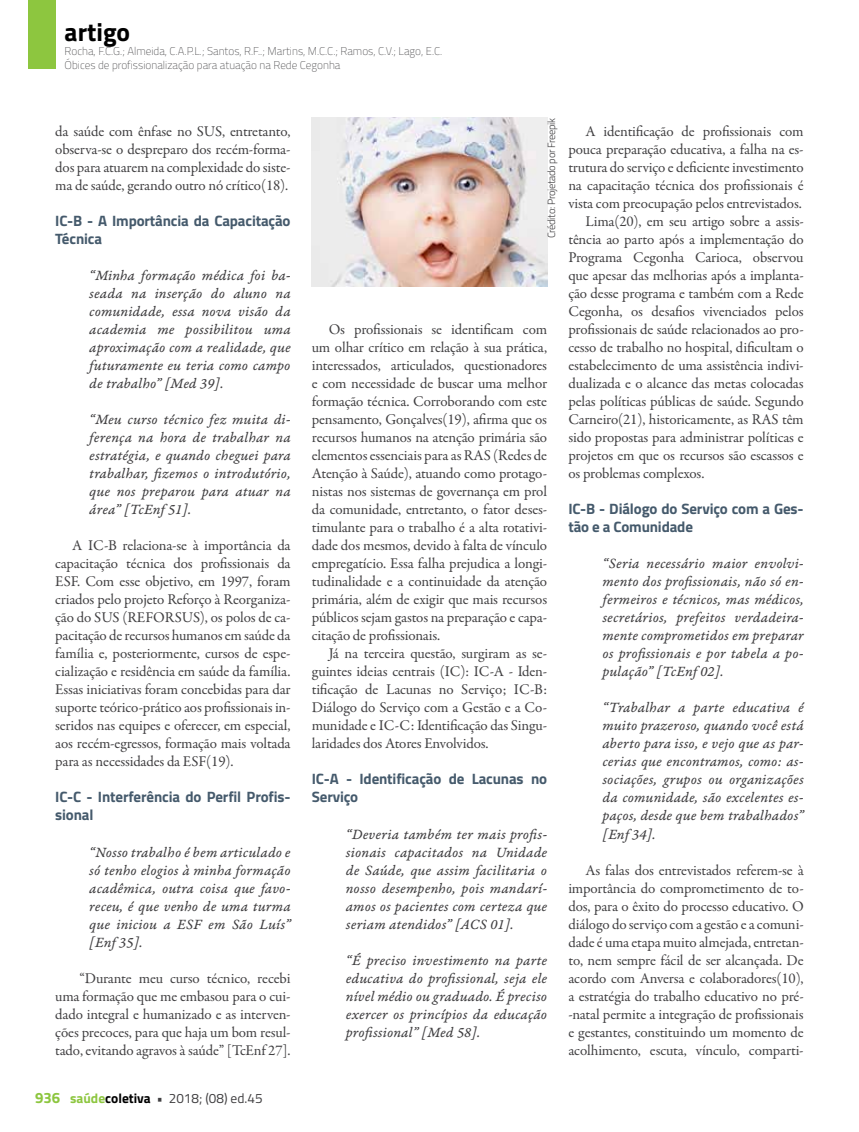
<style>
.page{position:relative;width:859px;height:1132px;background:#fff}
.page>*{position:absolute;margin:0;border:0;box-sizing:border-box;transform-origin:0 0}
.t1{font:700 25.5px "Titillium";color:#000}
.t2{font:15px/18px "Garamond Premr Pro";letter-spacing:-.01em;color:#414042;text-align:justify}
.t3{font:15px/18px "Garamond Premr Pro It Capt";letter-spacing:.01em;color:#414042;text-align:justify}
.t4{font:700 15px/18px "Titillium";letter-spacing:-.01em;color:#455a6c}
.t5{font:13.5px "Titillium";color:#414042}
.t6{font:100 11.25px/13.5px "Titillium";color:#414042}
.t7{font:300 10.5px "Titillium";letter-spacing:-.03em;color:#414042}
.s1{font-weight:700;font-size:15px;color:#8dc63f}
.s2{font-weight:700;color:#8dc63f}
.s3{font-weight:700;color:#000}
.s4{font-weight:700}
</style>
<div class="page">
<div style="left:28px;top:0;width:27px;height:69px;background:#8dc63f"></div>
<img style="left:312px;top:118px;width:235px;height:168px">
<h1 class="t1" style="left:65px;top:12px;width:67px">artigo</h1>
<p class="t6" style="left:65px;top:44px;width:379px">Rocha, F.C.G.; Almeida, C.A.P.L.; Santos, R.F..; Martins, M.C.C.; Ramos, C.V.; Lago, E.C.<br>Óbices de profissionalização para atuação na Rede Cegonha</p>
<p class="t2" style="left:55px;top:122px;width:237px">da saúde com ênfase no SUS, entretanto, observa-se o despreparo dos recém-forma&shy;dos para atuarem na complexidade do siste&shy;ma de saúde, gerando outro nó crítico(18).</p>
<p class="t4" style="left:55px;top:211px;width:237px">IC-B - A Importância da Capacitação<br>Técnica</p>
<p class="t3" style="left:89px;top:267px;width:203px">“Minha formação médica foi ba&shy;seada na inserção do aluno na comunidade, essa nova visão da academia me possibilitou uma aproximação com a realidade, que futuramente eu teria como campo de trabalho” [Med 39].</p>
<p class="t3" style="left:89px;top:411px;width:203px">“Meu curso técnico fez muita di&shy;ferença na hora de trabalhar na estratégia, e quando cheguei para trabalhar, fizemos o introdutório, que nos preparou para atuar na área” [TcEnf 51].</p>
<p class="t2" style="left:55px;top:536px;width:237px;text-indent:17px">A IC-B relaciona-se à importância da capacitação técnica dos profissionais da ESF. Com esse objetivo, em 1997, foram criados pelo projeto Reforço à Reorganiza&shy;ção do SUS (REFORSUS), os polos de ca&shy;pacitação de recursos humanos em saúde da família e, posteriormente, cursos de espe&shy;cialização e residência em saúde da família.<br>Essas iniciativas foram concebidas para dar suporte teórico-prático aos profissionais in&shy;seridos nas equipes e oferecer, em especial, aos recém-egressos, formação mais voltada para as necessidades da ESF(19).</p>
<p class="t4" style="left:55px;top:787px;width:237px">IC-C - Interferência do Perfil Profis&shy;sional</p>
<p class="t3" style="left:89px;top:843px;width:203px">“Nosso trabalho é bem articulado e só tenho elogios à minha formação acadêmica, outra coisa que favo&shy;receu, é que venho de uma turma que iniciou a ESF em São Luís” [Enf 35].</p>
<p class="t2" style="left:55px;top:968px;width:237px;text-indent:24px">“Durante meu curso técnico, recebi uma formação que me embasou para o cui&shy;dado integral e humanizado e as interven&shy;ções precoces, para que haja um bom resul&shy;tado, evitando agravos à saúde” [TcEnf 27].</p>
<p class="t5" style="left:35px;top:1087px;width:229px"><span class="s1">936</span> <span class="s2">saúde</span><span class="s3">coletiva</span> <span class="s4">•</span> 2018; (08) ed.45</p>
<p class="t7" style="left:544px;top:238px;width:122px;rotate:-90deg">Crédito: Projetado por Freepik</p>
<p class="t2" style="left:312px;top:320px;width:237px;text-indent:17px">Os profissionais se identificam com um olhar crítico em relação à sua prática, interessados, articulados, questionadores e com necessidade de buscar uma melhor formação técnica. Corroborando com este pensamento, Gonçalves(19), afirma que os recursos humanos na atenção primária são elementos essenciais para as RAS (Redes de Atenção à Saúde), atuando como protago&shy;nistas nos sistemas de governança em prol da comunidade, entretanto, o fator deses&shy;timulante para o trabalho é a alta rotativi&shy;dade dos mesmos, devido à falta de vínculo empregatício. Essa falha prejudica a longi&shy;tudinalidade e a continuidade da atenção primária, além de exigir que mais recursos públicos sejam gastos na preparação e capa&shy;citação de profissionais.</p>
<p class="t2" style="left:312px;top:644px;width:237px;text-indent:17px">Já na terceira questão, surgiram as se&shy;guintes ideias centrais (IC): IC-A - Iden&shy;tificação de Lacunas no Serviço; IC-B:<br>Diálogo do Serviço com a Gestão e a Co&shy;munidade e IC-C: Identificação das Singu&shy;laridades dos Atores Envolvidos.</p>
<p class="t4" style="left:312px;top:769px;width:237px">IC-A - Identificação de Lacunas no<br>Serviço</p>
<p class="t3" style="left:346px;top:825px;width:203px">“Deveria também ter mais profis&shy;sionais capacitados na Unidade de Saúde, que assim facilitaria o nosso desempenho, pois mandarí&shy;amos os pacientes com certeza que seriam atendidos” [ACS 01].</p>
<p class="t3" style="left:346px;top:951px;width:203px">“É preciso investimento na parte educativa do profissional, seja ele nível médio ou graduado. É preciso exercer os princípios da educação profissional” [Med 58].</p>
<p class="t2" style="left:585px;top:122px;width:220px">A identificação de profissionais com</p>
<p class="t2" style="left:568px;top:140px;width:237px">pouca preparação educativa, a falha na es-</p>
<p class="t2" style="left:568px;top:158px;width:237px">trutura do serviço e deficiente investimento</p>
<p class="t2" style="left:568px;top:176px;width:237px">na capacitação técnica dos profissionais é</p>
<p class="t2" style="left:568px;top:194px;width:235px">vista com preocupação pelos entrevistados.</p>
<p class="t2" style="left:585px;top:212px;width:220px">Lima(20), em seu artigo sobre a assis-</p>
<p class="t2" style="left:568px;top:230px;width:237px">tência ao parto após a implementação do</p>
<p class="t2" style="left:568px;top:248px;width:237px">Programa Cegonha Carioca, observou</p>
<p class="t2" style="left:568px;top:266px;width:237px">que apesar das melhorias após a implanta-</p>
<p class="t2" style="left:568px;top:284px;width:237px">ção desse programa e também com a Rede</p>
<p class="t2" style="left:568px;top:302px;width:237px">Cegonha, os desafios vivenciados pelos</p>
<p class="t2" style="left:568px;top:320px;width:237px">profissionais de saúde relacionados ao pro-</p>
<p class="t2" style="left:568px;top:338px;width:237px">cesso de trabalho no hospital, dificultam o</p>
<p class="t2" style="left:568px;top:356px;width:237px">estabelecimento de uma assistência indivi-</p>
<p class="t2" style="left:568px;top:374px;width:237px">dualizada e o alcance das metas colocadas</p>
<p class="t2" style="left:568px;top:392px;width:237px">pelas políticas públicas de saúde. Segundo</p>
<p class="t2" style="left:568px;top:410px;width:237px">Carneiro(21), historicamente, as RAS têm</p>
<p class="t2" style="left:568px;top:428px;width:237px">sido propostas para administrar políticas e</p>
<p class="t2" style="left:568px;top:446px;width:237px">projetos em que os recursos são escassos e</p>
<p class="t2" style="left:568px;top:464px;width:138px">os problemas complexos.</p>
<p class="t4" style="left:568px;top:499px;width:237px">IC-B - Diálogo do Serviço com a Ges&shy;tão e a Comunidade</p>
<p class="t3" style="left:602px;top:555px;width:203px">“Seria necessário maior envolvi&shy;mento dos profissionais, não só en&shy;fermeiros e técnicos, mas médicos, secretários, prefeitos verdadeira&shy;mente comprometidos em preparar os profissionais e por tabela a po&shy;pulação” [TcEnf 02].</p>
<p class="t3" style="left:602px;top:699px;width:203px">“Trabalhar a parte educativa é muito prazeroso, quando você está aberto para isso, e vejo que as par&shy;cerias que encontramos, como: as&shy;sociações, grupos ou organizações da comunidade, são excelentes es&shy;paços, desde que bem trabalhados” [Enf 34].</p>
<p class="t2" style="left:568px;top:860px;width:237px;text-indent:17px">As falas dos entrevistados referem-se à importância do comprometimento de to&shy;dos, para o êxito do processo educativo. O diálogo do serviço com a gestão e a comuni&shy;dade é uma etapa muito almejada, entretan&shy;to, nem sempre fácil de ser alcançada. De acordo com Anversa e colaboradores(10), a estratégia do trabalho educativo no pré--natal permite a integração de profissionais e gestantes, constituindo um momento de acolhimento, escuta, vínculo, comparti-</p>
</div>
